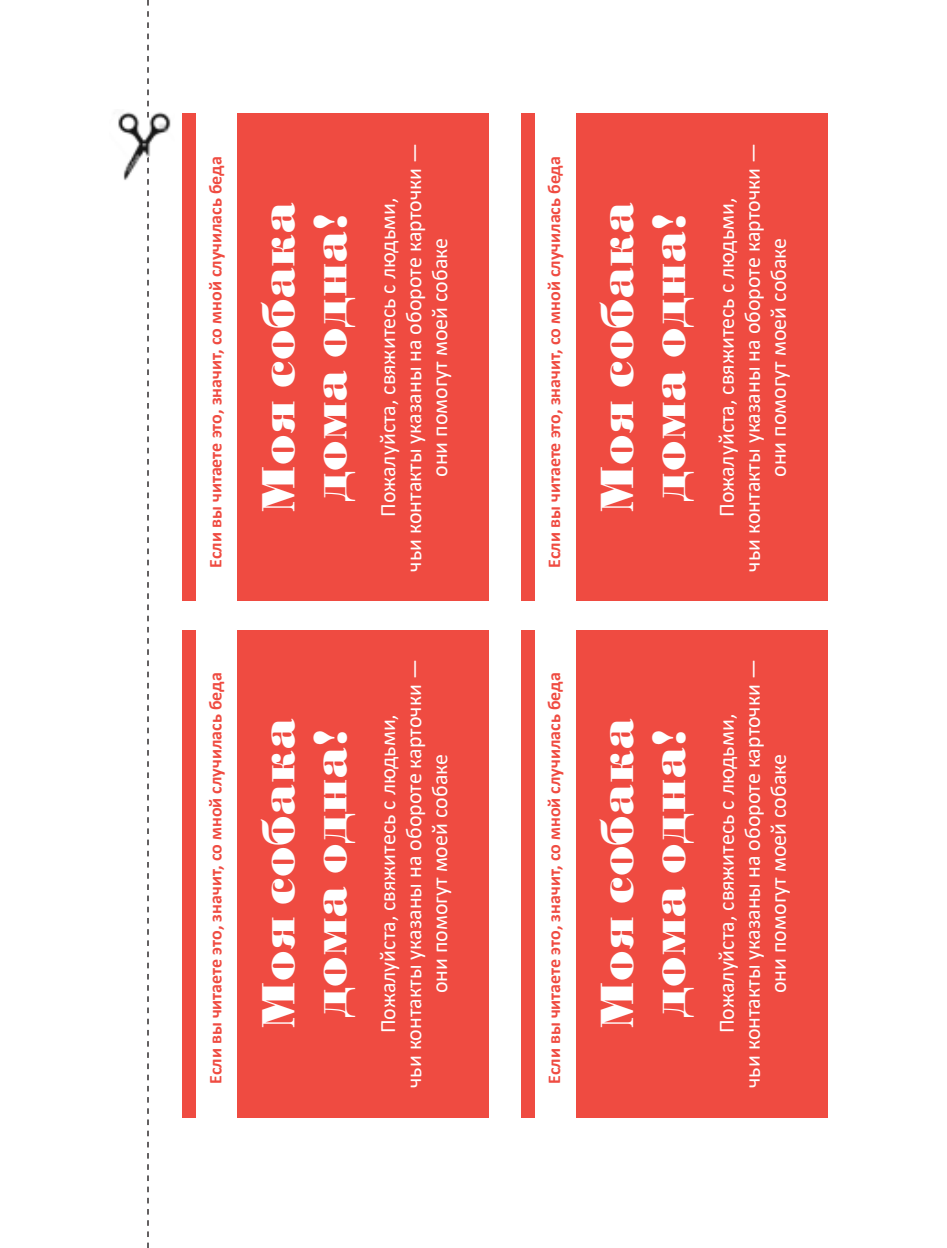
<style>
.page{position:relative;width:947px;height:1248px;background:#fff}
.page>*{position:absolute;margin:0;border:0;box-sizing:border-box;transform-origin:0 0}
.t1{font:46px/52px "Standard Poster";letter-spacing:.01em;color:#fff}
.t2{font:22px/26px "Calibri";color:#fff;text-align:center}
.t3{font:700 18px "Calibri";color:#ef4b41}
</style>
<div class="page">
<svg style="left:147px;top:0;width:2px;height:1247px"></svg>
<img style="left:118px;top:109px;width:53px;height:75px">
<div style="left:522px;top:629px;width:306px;height:488px;background:#ef4b41"></div>
<div style="left:535px;top:629px;width:41px;height:488px;background:#fff"></div>
<div style="left:522px;top:113px;width:306px;height:488px;background:#ef4b41"></div>
<div style="left:535px;top:113px;width:41px;height:488px;background:#fff"></div>
<div style="left:183px;top:629px;width:306px;height:488px;background:#ef4b41"></div>
<div style="left:196px;top:629px;width:41px;height:488px;background:#fff"></div>
<div style="left:183px;top:113px;width:306px;height:488px;background:#ef4b41"></div>
<div style="left:196px;top:113px;width:41px;height:488px;background:#fff"></div>
<p class="t3" style="left:203px;top:567px;width:412px;rotate:-90deg">Если вы читаете это, значит, со мной случилась беда</p>
<p class="t3" style="left:203px;top:1083px;width:412px;rotate:-90deg">Если вы читаете это, значит, со мной случилась беда</p>
<h1 class="t1" style="left:254px;top:513px;width:312px;rotate:-90deg">Моя собака дома одна!</h1>
<p class="t2" style="left:374px;top:571px;width:430px;rotate:-90deg">Пожалуйста, свяжитесь с людьми,<br>чьи контакты указаны на обороте карточки — они помогут моей собаке</p>
<h1 class="t1" style="left:254px;top:1029px;width:312px;rotate:-90deg">Моя собака дома одна!</h1>
<p class="t2" style="left:374px;top:1087px;width:430px;rotate:-90deg">Пожалуйста, свяжитесь с людьми,<br>чьи контакты указаны на обороте карточки — они помогут моей собаке</p>
<p class="t3" style="left:541px;top:567px;width:412px;rotate:-90deg">Если вы читаете это, значит, со мной случилась беда</p>
<p class="t3" style="left:541px;top:1083px;width:412px;rotate:-90deg">Если вы читаете это, значит, со мной случилась беда</p>
<h1 class="t1" style="left:593px;top:513px;width:312px;rotate:-90deg">Моя собака дома одна!</h1>
<p class="t2" style="left:713px;top:571px;width:430px;rotate:-90deg">Пожалуйста, свяжитесь с людьми,<br>чьи контакты указаны на обороте карточки — они помогут моей собаке</p>
<h1 class="t1" style="left:593px;top:1028px;width:312px;rotate:-90deg">Моя собака дома одна!</h1>
<p class="t2" style="left:713px;top:1087px;width:430px;rotate:-90deg">Пожалуйста, свяжитесь с людьми,<br>чьи контакты указаны на обороте карточки — они помогут моей собаке</p>
</div>
